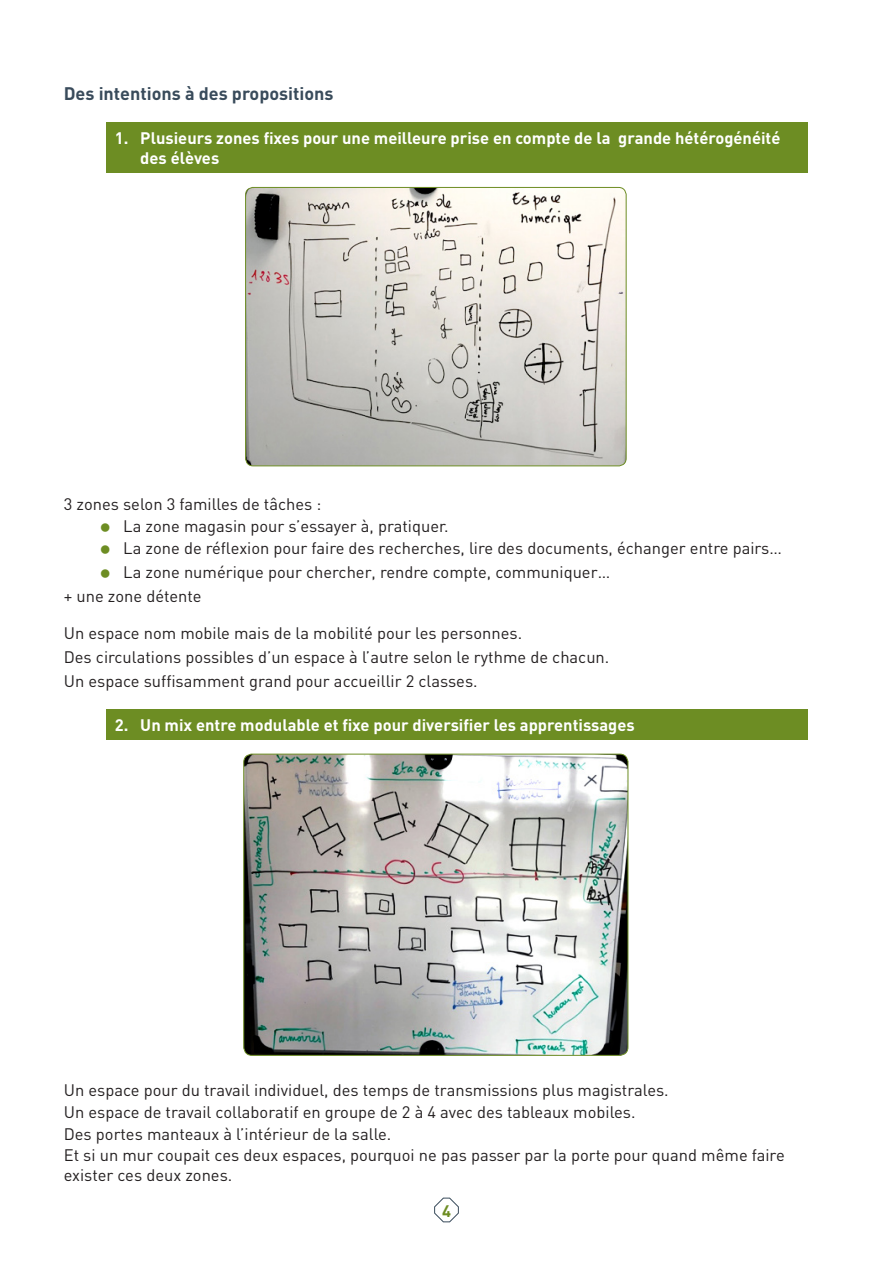
<style>
.page{position:relative;width:893px;height:1263px;background:#fff}
.page>*{position:absolute;margin:0;border:0;box-sizing:border-box;transform-origin:0 0}
.t1{font:700 18px "DIN";color:#394b5b}
.t2{font:16.5px/19.8px "DIN";color:#231f20}
.t3{font:700 16.5px/19.8px "DIN";color:#fff}
.t4{font:700 16.5px "DIN";color:#6d8d23}
</style>
<div class="page">
<img style="left:246px;top:187px;width:380px;height:279px">
<div style="left:245px;top:187px;width:381px;height:279px;border:1px solid #6d8d23;border-radius:8px"></div>
<img style="left:245px;top:754px;width:383px;height:300px">
<div style="left:243px;top:754px;width:385px;height:302px;border:1px solid #6d8d23;border-radius:8px"></div>
<svg style="left:434px;top:1197px;width:25px;height:25px"></svg>
<div style="left:106px;top:709px;width:702px;height:31px;background:#6d8d23"></div>
<div style="left:106px;top:122px;width:702px;height:51px;background:#6d8d23"></div>
<p class="t1" style="left:64px;top:82px;width:271px">Des intentions à des propositions</p>
<p class="t3" style="left:140px;top:128px;width:642px;text-indent:-26px">1. Plusieurs zones fixes pour une meilleure prise en compte de la grande hétérogénéité des élèves</p>
<p class="t2" style="left:64px;top:494px;width:259px">3 zones selon 3 familles de tâches :</p>
<p class="t2" style="left:123px;top:516px;width:327px">La zone magasin pour s’essayer à, pratiquer.</p>
<p class="t2" style="left:123px;top:538px;width:660px">La zone de réflexion pour faire des recherches, lire des documents, échanger entre pairs…</p>
<p class="t2" style="left:123px;top:562px;width:488px">La zone numérique pour chercher, rendre compte, communiquer…</p>
<p class="t2" style="left:64px;top:586px;width:139px">+ une zone détente</p>
<p class="t2" style="left:64px;top:622px;width:460px">Un espace nom mobile mais de la mobilité pour les personnes.</p>
<p class="t2" style="left:64px;top:646px;width:547px">Des circulations possibles d’un espace à l’autre selon le rythme de chacun.</p>
<p class="t2" style="left:64px;top:671px;width:415px">Un espace suffisamment grand pour accueillir 2 classes.</p>
<p class="t3" style="left:115px;top:715px;width:521px">2. Un mix entre modulable et fixe pour diversifier les apprentissages</p>
<p class="t2" style="left:64px;top:1079px;width:606px">Un espace pour du travail individuel, des temps de transmissions plus magistrales.</p>
<p class="t2" style="left:64px;top:1101px;width:573px">Un espace de travail collaboratif en groupe de 2 à 4 avec des tableaux mobiles.</p>
<p class="t2" style="left:64px;top:1123px;width:329px">Des portes manteaux à l’intérieur de la salle.</p>
<p class="t2" style="left:64px;top:1145px;width:722px">Et si un mur coupait ces deux espaces, pourquoi ne pas passer par la porte pour quand même faire exister ces deux zones.</p>
<p class="t4" style="left:442px;top:1200px;width:10px">4</p>
</div>
